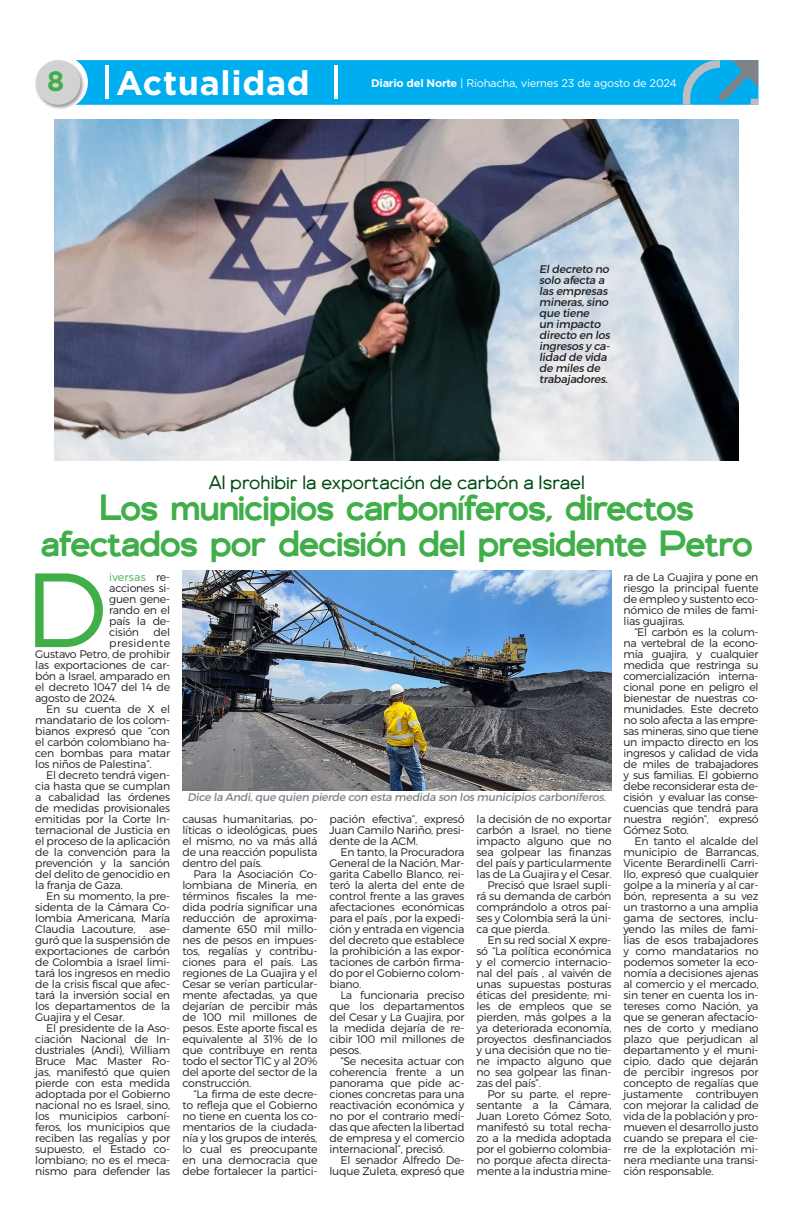
<style>
.page{position:relative;width:794px;height:1219px;background:#fff}
.page>*{position:absolute;margin:0;border:0;box-sizing:border-box;transform-origin:0 0}
.Capitular{font:105.3px "Trueno Lt";color:#40ae49}
.Título_medio_34pt{font:500 36px/36px "Genova";letter-spacing:-.02em;color:#40ae49;text-align:center}
.Capitular-2{font:700 34px "Gotham";letter-spacing:.02em;color:#fff}
.Capitular-3{font:700 28px "Gotham";color:#40ae49}
.Antetitulo{font:19px "Genova";color:#004c13}
.Texto{font:11px/11px "Trueno Lt";letter-spacing:-.02em;color:#231f20;text-align:justify}
.Capitular-4{font:11px/11px "Trueno Lt";letter-spacing:-.02em;color:#231f20;text-align:justify}
.Pié_de_foto{font:11px/11px "Trueno Rg It";letter-spacing:-.02em;color:#231f20}
.Pié_de_foto-2{font:11px "Trueno Rg It";letter-spacing:-.02em;color:#808285}
.Texto-2{font:11px "Gotham";letter-spacing:-.02em;color:#fff}
.Capitular-5{font:11px "Trueno Lt";letter-spacing:.03em;color:#231f20}
.s1{font-weight:700}
.s2{color:#40ae49}
</style>
<div class="page">
<svg style="left:85px;top:60px;width:673px;height:45px;background:#08aeec"></svg>
<div style="left:35px;top:59px;width:50px;height:51px;background:#231f20;opacity:.45"></div>
<div style="left:36px;top:60px;width:44px;height:45px;background:#d1d2d4;border-radius:50%"></div>
<hr style="left:105px;top:66px;width:4px;height:33px;background:#fff">
<hr style="left:334px;top:66px;width:4px;height:33px;background:#fff">
<img style="left:55px;top:119px;width:684px;height:341px">
<img style="left:182px;top:570px;width:429px;height:220px">
<p class="Capitular-2" style="left:116px;top:61px;width:195px">Actualidad</p>
<p class="Capitular-3" style="left:47px;top:62px;width:19px">8</p>
<p class="Texto-2" style="left:371px;top:76px;width:307px"><span class="s1">Diario del Norte</span> | Riohacha, viernes 23 de agosto de 2024</p>
<p class="Pié_de_foto" style="left:539px;top:264px;width:72px">El decreto no solo afecta a las empresas mineras, sino que tiene<br>un impacto directo en los ingresos y ca&shy;lidad de vida de miles de trabajadores.</p>
<p class="Antetitulo" style="left:209px;top:471px;width:377px">Al prohibir la exportación de carbón a Israel</p>
<p class="Título_medio_34pt" style="left:41px;top:490px;width:713px">Los municipios carboníferos, directos afectados por decisión del presidente Petro</p>
<p class="Capitular" style="left:24px;top:545px;width:85px">D</p>
<p class="Capitular-4" style="left:109px;top:571px;width:62px"><span class="s2">iversas</span> re&shy;acciones si&shy;guen gene&shy;rando en el país la de&shy;cisión</p>
<p class="Capitular-4" style="left:154px;top:626px;width:18px">del</p>
<p class="Capitular-5" style="left:109px;top:636px;width:62px">presidente</p>
<p class="Capitular-4" style="left:35px;top:648px;width:136px">Gustavo Petro, de prohibir</p>
<p class="Capitular-4" style="left:35px;top:659px;width:136px">las exportaciones de car-</p>
<p class="Capitular-4" style="left:35px;top:670px;width:136px">bón a Israel, amparado en</p>
<p class="Capitular-4" style="left:35px;top:681px;width:136px">el decreto 1047 del 14 de</p>
<p class="Capitular-4" style="left:35px;top:692px;width:83px">agosto de 2024.</p>
<p class="Texto" style="left:35px;top:703px;width:136px;text-indent:11px">En su cuenta de X el mandatario de los colom&shy;bianos expresó que “con el carbón colombiano ha&shy;cen bombas para matar los niños de Palestina”.</p>
<p class="Texto" style="left:35px;top:769px;width:136px;text-indent:11px">El decreto tendrá vigen&shy;cia hasta que se cumplan a cabalidad las órdenes de medidas provisionales emitidas por la Corte In&shy;ternacional de Justicia en el proceso de la aplicación de la convención para la prevención y la sanción del delito de genocidio en la franja de Gaza.</p>
<p class="Texto" style="left:35px;top:890px;width:136px;text-indent:11px">En su momento, la pre&shy;sidenta de la Cámara Co&shy;lombia Americana, María Claudia Lacouture, ase&shy;guró que la suspensión de exportaciones de carbón de Colombia a Israel limi&shy;tará los ingresos en medio de la crisis fiscal que afec&shy;tará la inversión social en los departamentos de la Guajira y el Cesar.</p>
<p class="Texto" style="left:35px;top:1022px;width:136px;text-indent:11px">El presidente de la Aso&shy;ciación Nacional de In&shy;dustriales (Andi), William Bruce Mac Master Ro&shy;jas, manifestó que quien pierde con esta medida adoptada por el Gobierno nacional no es Israel, sino, los municipios carboní&shy;feros, los municipios que reciben las regalías y por supuesto, el Estado co&shy;lombiano; no es el meca&shy;nismo para defender las</p>
<p class="Pié_de_foto-2" style="left:187px;top:790px;width:420px">Dice la Andi, que quien pierde con esta medida son los municipios carboníferos.</p>
<p class="Texto" style="left:182px;top:813px;width:136px">causas humanitarias, po&shy;líticas o ideológicas, pues el mismo, no va más allá de una reacción populista dentro del país.</p>
<p class="Texto" style="left:182px;top:868px;width:136px;text-indent:11px">Para la Asociación Co&shy;lombiana de Minería, en términos fiscales la me&shy;dida podría significar una reducción de aproxima&shy;damente 650 mil millo&shy;nes de pesos en impues&shy;tos, regalías y contribu&shy;ciones para el país. Las regiones de La Guajira y el Cesar se verían particular&shy;mente afectadas, ya que dejarían de percibir más de 100 mil millones de pesos. Este aporte fiscal es equivalente al 31% de lo que contribuye en renta todo el sector TIC y al 20% del aporte del sector de la construcción.</p>
<p class="Texto" style="left:182px;top:1088px;width:136px;text-indent:11px">“La firma de este decre&shy;to refleja que el Gobierno no tiene en cuenta los co&shy;mentarios de la ciudada&shy;nía y los grupos de interés, lo cual es preocupante en una democracia que debe fortalecer la partici-</p>
<p class="Texto" style="left:329px;top:813px;width:136px">pación efectiva”, expresó Juan Camilo Nariño, presi&shy;dente de la ACM.</p>
<p class="Texto" style="left:329px;top:846px;width:136px;text-indent:11px">En tanto, la Procuradora General de la Nación, Mar&shy;garita Cabello Blanco, rei&shy;teró la alerta del ente de control frente a las graves afectaciones económicas para el país , por la expedi&shy;ción y entrada en vigencia del decreto que establece la prohibición a las expor&shy;taciones de carbón firma&shy;do por el Gobierno colom&shy;biano.</p>
<p class="Texto" style="left:329px;top:989px;width:136px;text-indent:11px">La funcionaria preciso que los departamentos del Cesar y La Guajira, por la medida dejaría de re&shy;cibir 100 mil millones de pesos.</p>
<p class="Texto" style="left:329px;top:1055px;width:136px;text-indent:11px">“Se necesita actuar con coherencia frente a un panorama que pide ac&shy;ciones concretas para una reactivación económica y no por el contrario medi&shy;das que afecten la libertad de empresa y el comercio internacional”, precisó.</p>
<p class="Texto" style="left:329px;top:1154px;width:136px;text-align:right">El senador Alfredo De&shy;luque Zuleta, expresó que</p>
<p class="Texto" style="left:476px;top:813px;width:136px">la decisión de no exportar carbón a Israel, no tiene impacto alguno que no sea golpear las finanzas del país y particularmente las de La Guajira y el Cesar.</p>
<p class="Texto" style="left:476px;top:879px;width:136px;text-indent:11px">Precisó que Israel supli&shy;rá su demanda de carbón comprándolo a otros paí&shy;ses y Colombia será la úni&shy;ca que pierda.</p>
<p class="Texto" style="left:476px;top:934px;width:136px;text-indent:11px">En su red social X expre&shy;só “La política económica y el comercio internacio&shy;nal del país , al vaivén de unas supuestas posturas éticas del presidente; mi&shy;les de empleos que se pierden, más golpes a la ya deteriorada economía, proyectos desfinanciados y una decisión que no tie&shy;ne impacto alguno que no sea golpear las finan&shy;zas del país”.</p>
<p class="Texto" style="left:476px;top:1088px;width:136px;text-indent:11px">Por su parte, el repre&shy;sentante a la Cámara, Juan Loreto Gómez Soto, manifestó su total recha&shy;zo a la medida adoptada por el gobierno colombia&shy;no porque afecta directa&shy;mente a la industria mine-</p>
<p class="Texto" style="left:623px;top:571px;width:136px">ra de La Guajira y pone en riesgo la principal fuente de empleo y sustento eco&shy;nómico de miles de fami&shy;lias guajiras.</p>
<p class="Texto" style="left:623px;top:626px;width:136px;text-indent:11px">“El carbón es la colum&shy;na vertebral de la econo&shy;mía guajira, y cualquier medida que restringa su comercialización interna&shy;cional pone en peligro el bienestar de nuestras co&shy;munidades. Este decreto no solo afecta a las empre&shy;sas mineras, sino que tiene un impacto directo en los ingresos y calidad de vida de miles de trabajadores y sus familias. El gobierno debe reconsiderar esta de&shy;cisión y evaluar las conse&shy;cuencias que tendrá para nuestra región”, expresó Gómez Soto.</p>
<p class="Texto" style="left:623px;top:835px;width:136px;text-indent:11px">En tanto el alcalde del municipio de Barrancas, Vicente Berardinelli Carri&shy;llo, expresó que cualquier golpe a la minería y al car&shy;bón, representa a su vez un trastorno a una amplia gama de sectores, inclu&shy;yendo las miles de fami&shy;lias de esos trabajadores y como mandatarios no podemos someter la eco&shy;nomía a decisiones ajenas al comercio y el mercado, sin tener en cuenta los in&shy;tereses como Nación, ya que se generan afectacio&shy;nes de corto y mediano plazo que perjudican al departamento y el muni&shy;cipio, dado que dejarán de percibir ingresos por concepto de regalías que justamente contribuyen con mejorar la calidad de vida de la población y pro&shy;mueven el desarrollo justo cuando se prepara el cie&shy;rre de la explotación mi&shy;nera mediante una transi&shy;ción responsable.</p>
</div>
